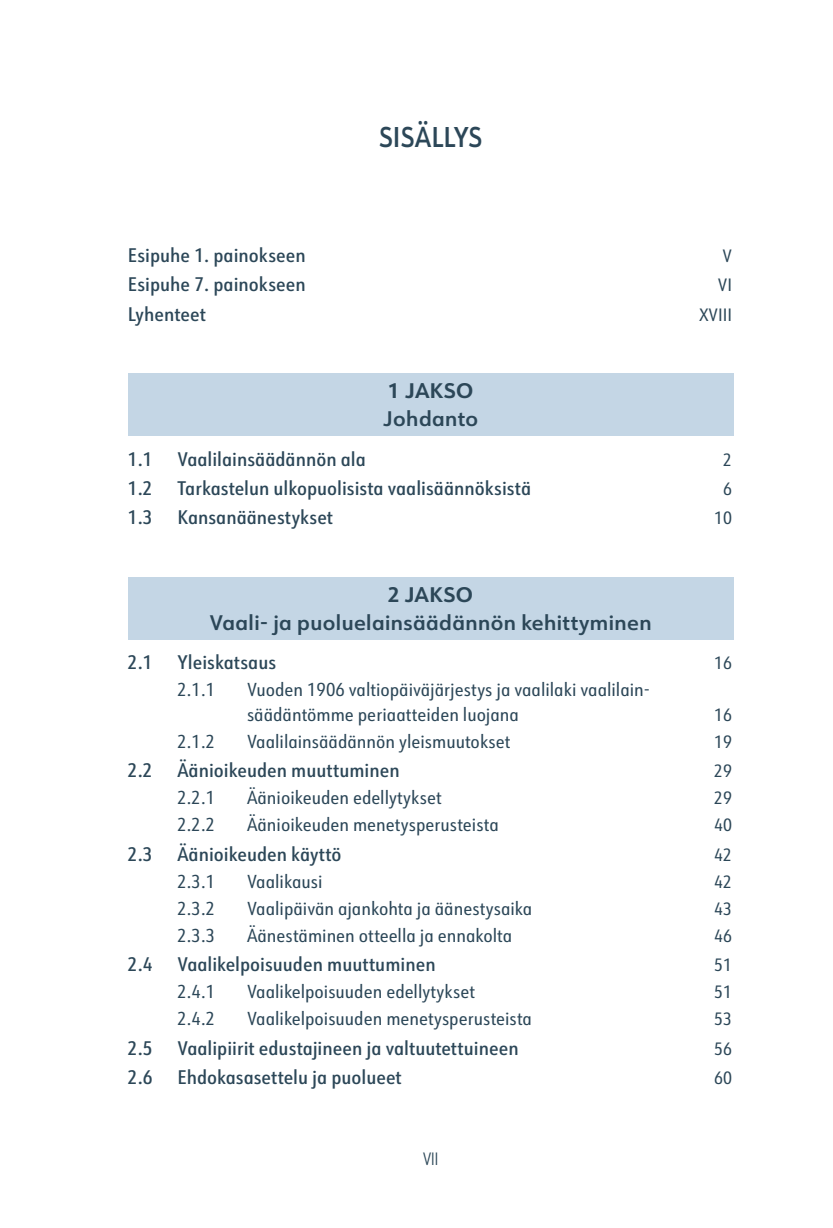
<style>
.page{position:relative;width:833px;height:1228px;background:#fff}
.page>*{position:absolute;margin:0;border:0;box-sizing:border-box;transform-origin:0 0}
.t1{font:600 28px "URW Form";letter-spacing:.02em;color:#2c4758;scale:.85 1}
.t2{font:600 20.65px "URW Form";letter-spacing:.02em;color:#2c4758}
.t3{font:700 20.65px "URW Form";letter-spacing:.02em;color:#2c4758}
.t4{font:500 19.25px "URW Form Cond";color:#2c4758;scale:1.05 1}
.t5{font:18.38px/24.5px "URW Form Cond";color:#2c4758;scale:1.05 1}
.t6{font:17.5px "URW Form Cond";color:#2c4758;scale:1.05 1}
.t7{font:17.5px "URW Form";color:#2c4758;scale:.75 1}
</style>
<div class="page">
<div style="left:128px;top:373px;width:605px;height:63px;background:#c4d6e5"></div>
<div style="left:128px;top:577px;width:605px;height:63px;background:#c4d6e5"></div>
<h1 class="t1" style="left:379px;top:117px;width:122px">SISÄLLYS</h1>
<p class="t4" style="left:128px;top:242px;width:171px">Esipuhe 1. painokseen</p>
<p class="t6" style="left:722px;top:243px;width:11px">V</p>
<p class="t4" style="left:128px;top:271px;width:171px">Esipuhe 7. painokseen</p>
<p class="t6" style="left:717px;top:273px;width:15px">VI</p>
<p class="t4" style="left:128px;top:300px;width:76px">Lyhenteet</p>
<p class="t6" style="left:698px;top:302px;width:33px">XVIII</p>
<p class="t3" style="left:388px;top:376px;width:87px">1 JAKSO</p>
<p class="t2" style="left:383px;top:404px;width:97px">Johdanto</p>
<p class="t4" style="left:128px;top:445px;width:25px">1.1</p>
<p class="t4" style="left:177px;top:445px;width:181px">Vaalilainsäädännön ala</p>
<p class="t6" style="left:723px;top:447px;width:10px">2</p>
<p class="t4" style="left:128px;top:475px;width:25px">1.2</p>
<p class="t4" style="left:177px;top:475px;width:338px">Tarkastelun ulkopuolisista vaalisäännöksistä</p>
<p class="t6" style="left:723px;top:477px;width:10px">6</p>
<p class="t4" style="left:128px;top:504px;width:25px">1.3</p>
<p class="t4" style="left:177px;top:504px;width:150px">Kansanäänestykset</p>
<p class="t6" style="left:714px;top:506px;width:19px">10</p>
<p class="t3" style="left:388px;top:580px;width:86px">2 JAKSO</p>
<p class="t2" style="left:210px;top:608px;width:443px">Vaali- ja puoluelainsäädännön kehittyminen</p>
<p class="t4" style="left:128px;top:649px;width:25px">2.1</p>
<p class="t4" style="left:177px;top:649px;width:95px">Yleiskatsaus</p>
<p class="t6" style="left:714px;top:651px;width:19px">16</p>
<p class="t5" style="left:177px;top:677px;width:37px">2.1.1</p>
<p class="t5" style="left:247px;top:677px;width:385px">Vuoden 1906 valtiopäiväjärjestys ja vaalilaki vaalilain&shy;säädäntömme periaatteiden luojana</p>
<p class="t6" style="left:714px;top:703px;width:19px">16</p>
<p class="t5" style="left:177px;top:728px;width:37px">2.1.2</p>
<p class="t5" style="left:247px;top:728px;width:252px">Vaalilainsäädännön yleismuutokset</p>
<p class="t6" style="left:714px;top:730px;width:19px">19</p>
<p class="t4" style="left:128px;top:757px;width:25px">2.2</p>
<p class="t4" style="left:177px;top:757px;width:213px">Äänioikeuden muuttuminen</p>
<p class="t6" style="left:714px;top:759px;width:19px">29</p>
<p class="t5" style="left:177px;top:785px;width:37px">2.2.1</p>
<p class="t5" style="left:247px;top:785px;width:187px">Äänioikeuden edellytykset</p>
<p class="t6" style="left:714px;top:786px;width:19px">29</p>
<p class="t5" style="left:177px;top:812px;width:37px">2.2.2</p>
<p class="t5" style="left:247px;top:812px;width:241px">Äänioikeuden menetysperusteista</p>
<p class="t6" style="left:714px;top:813px;width:19px">40</p>
<p class="t4" style="left:128px;top:841px;width:25px">2.3</p>
<p class="t4" style="left:177px;top:841px;width:157px">Äänioikeuden käyttö</p>
<p class="t6" style="left:714px;top:843px;width:19px">42</p>
<p class="t5" style="left:177px;top:868px;width:37px">2.3.1</p>
<p class="t5" style="left:247px;top:868px;width:73px">Vaalikausi</p>
<p class="t6" style="left:714px;top:870px;width:19px">42</p>
<p class="t5" style="left:177px;top:895px;width:37px">2.3.2</p>
<p class="t5" style="left:247px;top:895px;width:273px">Vaalipäivän ajankohta ja äänestysaika</p>
<p class="t6" style="left:714px;top:897px;width:19px">43</p>
<p class="t5" style="left:177px;top:922px;width:37px">2.3.3</p>
<p class="t5" style="left:247px;top:922px;width:254px">Äänestäminen otteella ja ennakolta</p>
<p class="t6" style="left:714px;top:924px;width:19px">46</p>
<p class="t4" style="left:128px;top:951px;width:25px">2.4</p>
<p class="t4" style="left:177px;top:951px;width:247px">Vaalikelpoisuuden muuttuminen</p>
<p class="t6" style="left:714px;top:953px;width:19px">51</p>
<p class="t5" style="left:177px;top:979px;width:37px">2.4.1</p>
<p class="t5" style="left:247px;top:979px;width:218px">Vaalikelpoisuuden edellytykset</p>
<p class="t6" style="left:714px;top:980px;width:19px">51</p>
<p class="t5" style="left:177px;top:1006px;width:37px">2.4.2</p>
<p class="t5" style="left:247px;top:1006px;width:273px">Vaalikelpoisuuden menetysperusteista</p>
<p class="t6" style="left:714px;top:1007px;width:19px">53</p>
<p class="t4" style="left:128px;top:1035px;width:25px">2.5</p>
<p class="t4" style="left:177px;top:1035px;width:326px">Vaalipiirit edustajineen ja valtuutettuineen</p>
<p class="t6" style="left:714px;top:1036px;width:19px">56</p>
<p class="t4" style="left:128px;top:1064px;width:25px">2.6</p>
<p class="t4" style="left:177px;top:1064px;width:215px">Ehdokasasettelu ja puolueet</p>
<p class="t6" style="left:714px;top:1066px;width:19px">60</p>
<p class="t7" style="left:423px;top:1147px;width:22px">VII</p>
</div>
